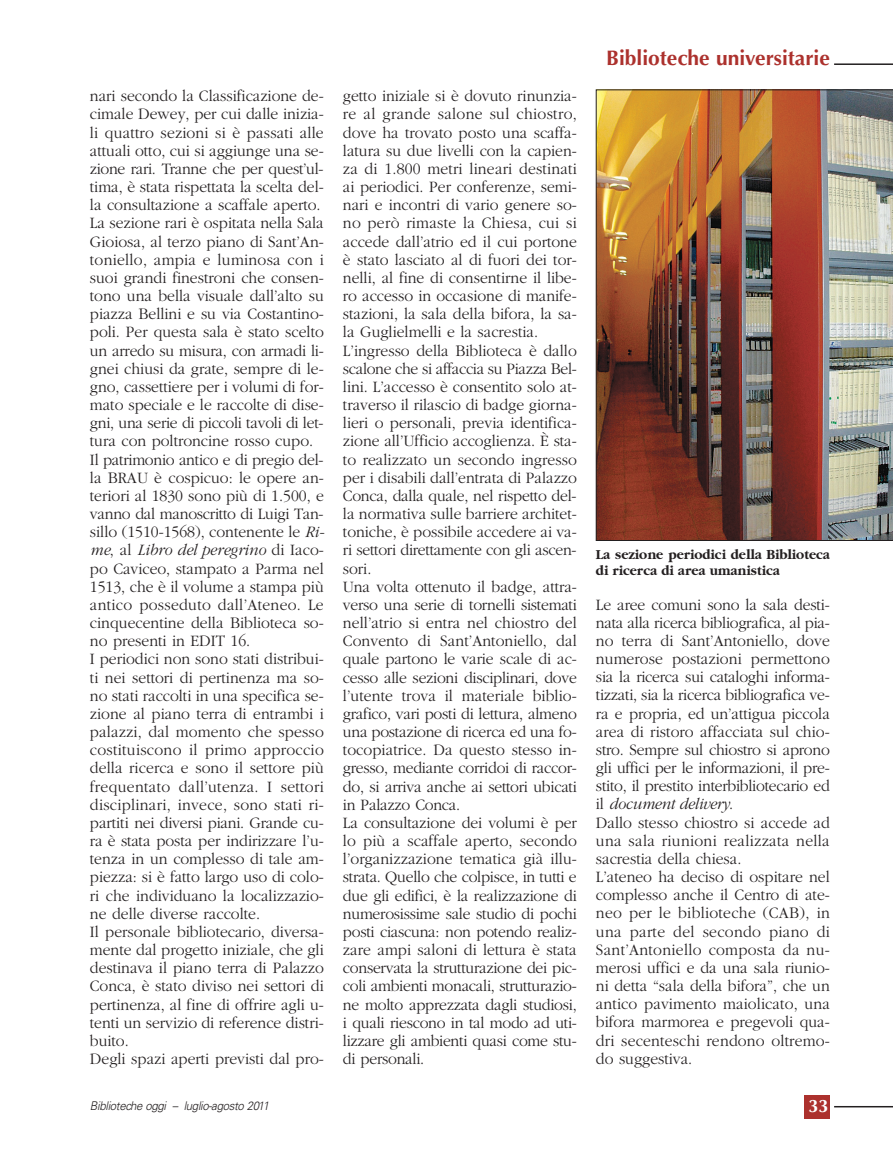
<style>
.page{position:relative;width:893px;height:1149px;background:#fff}
.page>*{position:absolute;margin:0;border:0;box-sizing:border-box;transform-origin:0 0}
.t1{font:700 21px "Optima";color:#ac312d}
.t2{font:700 18px "Optima";color:#fff}
.t3{font:300 16.5px/18.1px "Garamond";color:#231f20;scale:.95 1}
.t4{font:700 14.25px/15.8px "Garamond";color:#231f20;scale:.95 1}
.t5{font:italic 300 12px "Univers";letter-spacing:-.03em;color:#231f20;scale:.95 1}
.s1{font-style:italic}
</style>
<div class="page">
<div style="left:804px;top:1094px;width:26px;height:23px;background:#ac312d"></div>
<hr style="left:834px;top:1105px;width:59px;height:2px;background:#231f20">
<hr style="left:834px;top:63px;width:59px;height:2px;background:#231f20">
<img style="left:596px;top:90px;width:297px;height:450px">
<p class="t3" style="left:90px;top:88px;width:248px">nari secondo la Classificazione de&shy;cimale Dewey, per cui dalle inizia&shy;li quattro sezioni si è passati alle attuali otto, cui si aggiunge una se&shy;zione rari. Tranne che per quest’ul&shy;tima, è stata rispettata la scelta del&shy;la consultazione a scaffale aperto.<br>La sezione rari è ospitata nella Sala Gioiosa, al terzo piano di Sant’An&shy;toniello, ampia e luminosa con i suoi grandi finestroni che consen&shy;tono una bella visuale dall’alto su piazza Bellini e su via Costantino&shy;poli. Per questa sala è stato scelto un arredo su misura, con armadi li&shy;gnei chiusi da grate, sempre di le&shy;gno, cassettiere per i volumi di for&shy;mato speciale e le raccolte di dise&shy;gni, una serie di piccoli tavoli di let&shy;tura con poltroncine rosso cupo.<br>Il patrimonio antico e di pregio del&shy;la BRAU è cospicuo: le opere an&shy;teriori al 1830 sono più di 1.500, e vanno dal manoscritto di Luigi Tan&shy;sillo (1510-1568), contenente le <span class="s1">Ri&shy;me</span>, al <span class="s1">Libro del peregrino</span> di Iaco&shy;po Caviceo, stampato a Parma nel 1513, che è il volume a stampa più antico posseduto dall’Ateneo. Le cinquecentine della Biblioteca so&shy;no presenti in EDIT 16.<br>I periodici non sono stati distribui&shy;ti nei settori di pertinenza ma so&shy;no stati raccolti in una specifica se&shy;zione al piano terra di entrambi i palazzi, dal momento che spesso costituiscono il primo approccio della ricerca e sono il settore più frequentato dall’utenza. I settori disciplinari, invece, sono stati ri&shy;partiti nei diversi piani. Grande cu&shy;ra è stata posta per indirizzare l’u&shy;tenza in un complesso di tale am&shy;piezza: si è fatto largo uso di colo&shy;ri che individuano la localizzazio&shy;ne delle diverse raccolte.<br>Il personale bibliotecario, diversa&shy;mente dal progetto iniziale, che gli destinava il piano terra di Palazzo Conca, è stato diviso nei settori di pertinenza, al fine di offrire agli u&shy;tenti un servizio di reference distri&shy;buito.<br>Degli spazi aperti previsti dal pro-</p>
<p class="t3" style="left:343px;top:88px;width:248px">getto iniziale si è dovuto rinunzia&shy;re al grande salone sul chiostro, dove ha trovato posto una scaffa&shy;latura su due livelli con la capien&shy;za di 1.800 metri lineari destinati ai periodici. Per conferenze, semi&shy;nari e incontri di vario genere so&shy;no però rimaste la Chiesa, cui si accede dall’atrio ed il cui portone è stato lasciato al di fuori dei tor&shy;nelli, al fine di consentirne il libe&shy;ro accesso in occasione di manife&shy;stazioni, la sala della bifora, la sa&shy;la Guglielmelli e la sacrestia.<br>L’ingresso della Biblioteca è dallo scalone che si affaccia su Piazza Bel&shy;lini. L’accesso è consentito solo at&shy;traverso il rilascio di badge giorna&shy;lieri o personali, previa identifica&shy;zione all’Ufficio accoglienza. È sta&shy;to realizzato un secondo ingresso per i disabili dall’entrata di Palazzo Conca, dalla quale, nel rispetto del&shy;la normativa sulle barriere architet&shy;toniche, è possibile accedere ai va&shy;ri settori direttamente con gli ascen&shy;sori.<br>Una volta ottenuto il badge, attra&shy;verso una serie di tornelli sistemati nell’atrio si entra nel chiostro del Convento di Sant’Antoniello, dal quale partono le varie scale di ac&shy;cesso alle sezioni disciplinari, dove l’utente trova il materiale biblio&shy;grafico, vari posti di lettura, almeno una postazione di ricerca ed una fo&shy;tocopiatrice. Da questo stesso in&shy;gresso, mediante corridoi di raccor&shy;do, si arriva anche ai settori ubicati in Palazzo Conca.<br>La consultazione dei volumi è per lo più a scaffale aperto, secondo l’organizzazione tematica già illu&shy;strata. Quello che colpisce, in tutti e due gli edifici, è la realizzazione di numerosissime sale studio di pochi posti ciascuna: non potendo realiz&shy;zare ampi saloni di lettura è stata conservata la strutturazione dei pic&shy;coli ambienti monacali, strutturazio&shy;ne molto apprezzata dagli studiosi, i quali riescono in tal modo ad uti&shy;lizzare gli ambienti quasi come stu&shy;di personali.</p>
<p class="t5" style="left:90px;top:1101px;width:190px">Biblioteche oggi – luglio-agosto 2011</p>
<p class="t1" style="left:606px;top:49px;width:225px">Biblioteche universitarie</p>
<p class="t4" style="left:596px;top:548px;width:248px">La sezione periodici della Biblioteca di ricerca di area umanistica</p>
<p class="t3" style="left:596px;top:596px;width:248px">Le aree comuni sono la sala desti&shy;nata alla ricerca bibliografica, al pia&shy;no terra di Sant’Antoniello, dove numerose postazioni permettono sia la ricerca sui cataloghi informa&shy;tizzati, sia la ricerca bibliografica ve&shy;ra e propria, ed un’attigua piccola area di ristoro affacciata sul chio&shy;stro. Sempre sul chiostro si aprono gli uffici per le informazioni, il pre&shy;stito, il prestito interbibliotecario ed il <span class="s1">document delivery</span>.<br>Dallo stesso chiostro si accede ad una sala riunioni realizzata nella sacrestia della chiesa.<br>L’ateneo ha deciso di ospitare nel complesso anche il Centro di ate&shy;neo per le biblioteche (CAB), in una parte del secondo piano di Sant’Antoniello composta da nu&shy;merosi uffici e da una sala riunio&shy;ni detta “sala della bifora”, che un antico pavimento maiolicato, una bifora marmorea e pregevoli qua&shy;dri secenteschi rendono oltremo&shy;do suggestiva.</p>
<p class="t2" style="left:808px;top:1097px;width:22px">33</p>
</div>
